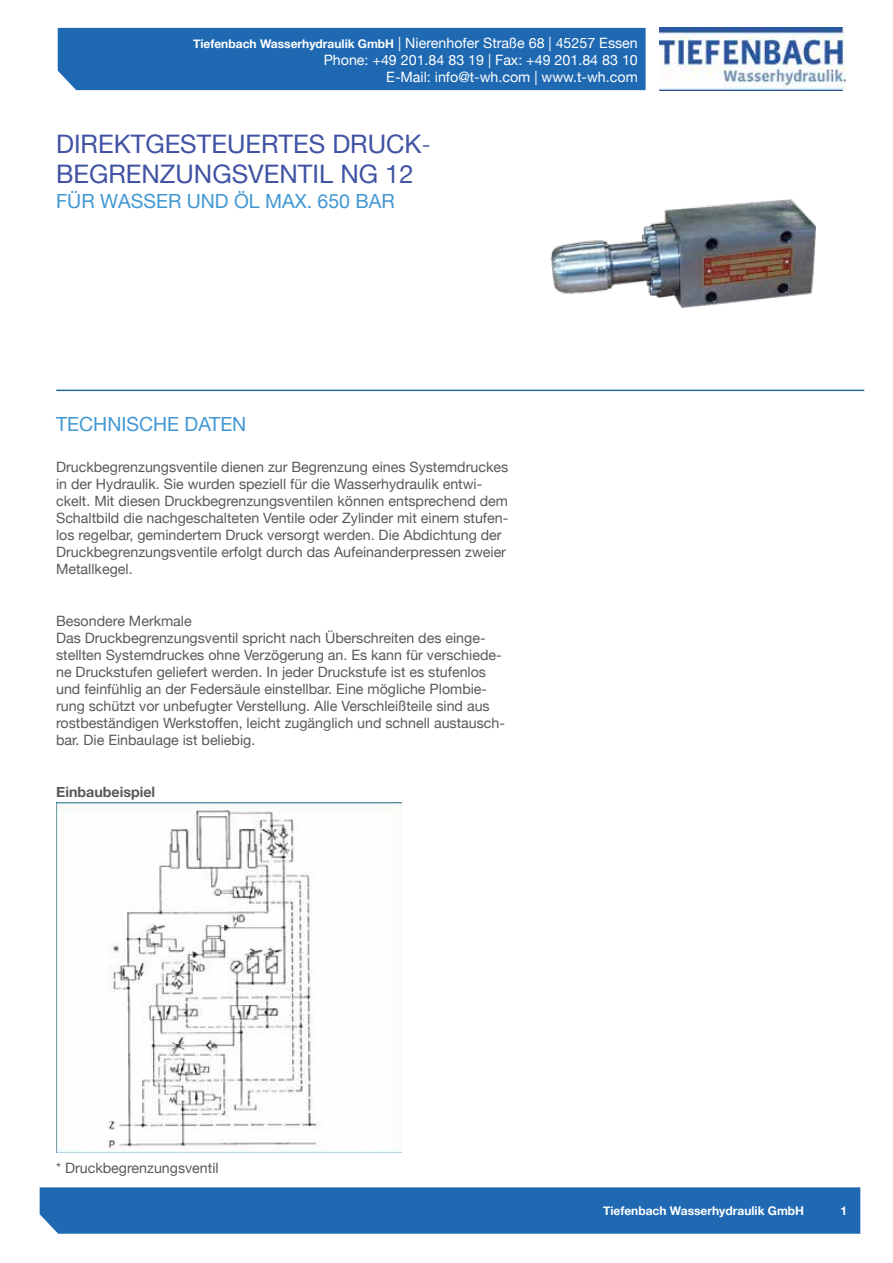
<style>
.page{position:relative;width:893px;height:1263px;background:#fff}
.page>*{position:absolute;margin:0;border:0;box-sizing:border-box;transform-origin:0 0}
.t1{font:25.5px/30.6px "Helvetica Neue";color:#4053a4}
.t2{font:19.5px "Helvetica Neue";color:#4198d3}
.t3{font:14.25px/17.1px "Helvetica Neue";color:#58595b}
.t4{font:14.25px/17.1px "Helvetica Neue";color:#fff;text-align:right}
.t5{font:700 14.25px "Helvetica Neue";color:#58595b}
.t6{font:12px/14.4px "Helvetica Neue";color:#fff;text-align:right}
.t7{font:700 12px "Helvetica Neue";color:#fff}
.s1{font-weight:700;font-size:12px}
.s2{font-weight:700}
.s3{font-family:"Helvetica Neue LT Std";font-weight:300}
</style>
<div class="page">
<hr style="left:56px;top:390px;width:808px;height:1px;background:#1c6c9e">
<img style="left:550px;top:199px;width:266px;height:109px">
<img style="left:56px;top:802px;width:346px;height:351px">
<div style="left:57px;top:28px;width:589px;height:62px;background:#1f69b2"></div>
<img style="left:660px;top:28px;width:185px;height:62px">
<div style="left:39px;top:1187px;width:821px;height:47px;background:#1f69b2"></div>
<p class="t4" style="left:193px;top:35px;width:446px"><span class="s1">Tiefenbach Wasserhydraulik GmbH</span> | Nierenhofer Straße 68 | 45257 Essen<br>Phone: +49 201.84 83 19 | Fax: +49 201.84 83 10<br>E-Mail: info@t-wh.com | www.t-wh.com</p>
<p class="t6" style="left:230px;top:37px;width:408px"><span class="s2">Tiefenbach Wasserhydraulik GmbH</span> | Nierenhofer Straße 68 | 45257 Essen<br>Telefon: +49 201.84 83 19 | Telefax: +49 201.84 83 10<br>E-Mail: info@t-wh.com | www.t-wh.com</p>
<h1 class="t1" style="left:56px;top:130px;width:376px">DIREKTGESTEUERTES DRUCK<span class="s3">-<br></span>BEGRENZUNGSVENTIL NG 12</h1>
<h2 class="t2" style="left:56px;top:187px;width:340px">FÜR WASSER UND ÖL MAX. 650 BAR</h2>
<h2 class="t2" style="left:56px;top:410px;width:192px">TEChNISChE DATEN</h2>
<p class="t3" style="left:56px;top:459px;width:454px">Druckbegrenzungsventile dienen zur Begrenzung eines Systemdruckes in der hydraulik. Sie wurden speziell für die Wasserhydraulik entwi&shy;ckelt. Mit diesen Druckbegrenzungsventilen können entsprechend dem Schaltbild die nachgeschalteten Ventile oder Zylinder mit einem stufen&shy;los regelbar, gemindertem Druck versorgt werden. Die Abdichtung der Druckbegrenzungsventile erfolgt durch das Aufeinanderpressen zweier Metallkegel.</p>
<p class="t3" style="left:56px;top:613px;width:450px">Besondere Merkmale<br>Das Druckbegrenzungsventil spricht nach Überschreiten des einge&shy;stellten Systemdruckes ohne Verzögerung an. Es kann für verschiede&shy;ne Druckstufen geliefert werden. In jeder Druckstufe ist es stufenlos und feinfühlig an der Federsäule einstellbar. Eine mögliche Plombie&shy;rung schützt vor unbefugter Verstellung. Alle Verschleißteile sind aus rostbeständigen Werkstoffen, leicht zugänglich und schnell austausch&shy;bar. Die Einbaulage ist beliebig.</p>
<p class="t5" style="left:56px;top:780px;width:101px">Einbaubeispiel</p>
<p class="t3" style="left:56px;top:1160px;width:164px">* Druckbegrenzungsventil</p>
<p class="t7" style="left:603px;top:1201px;width:202px">Tiefenbach Wasserhydraulik GmbH</p>
<p class="t7" style="left:840px;top:1202px;width:8px">1</p>
<p class="t7" style="left:838px;top:1203px;width:8px">1</p>
</div>
